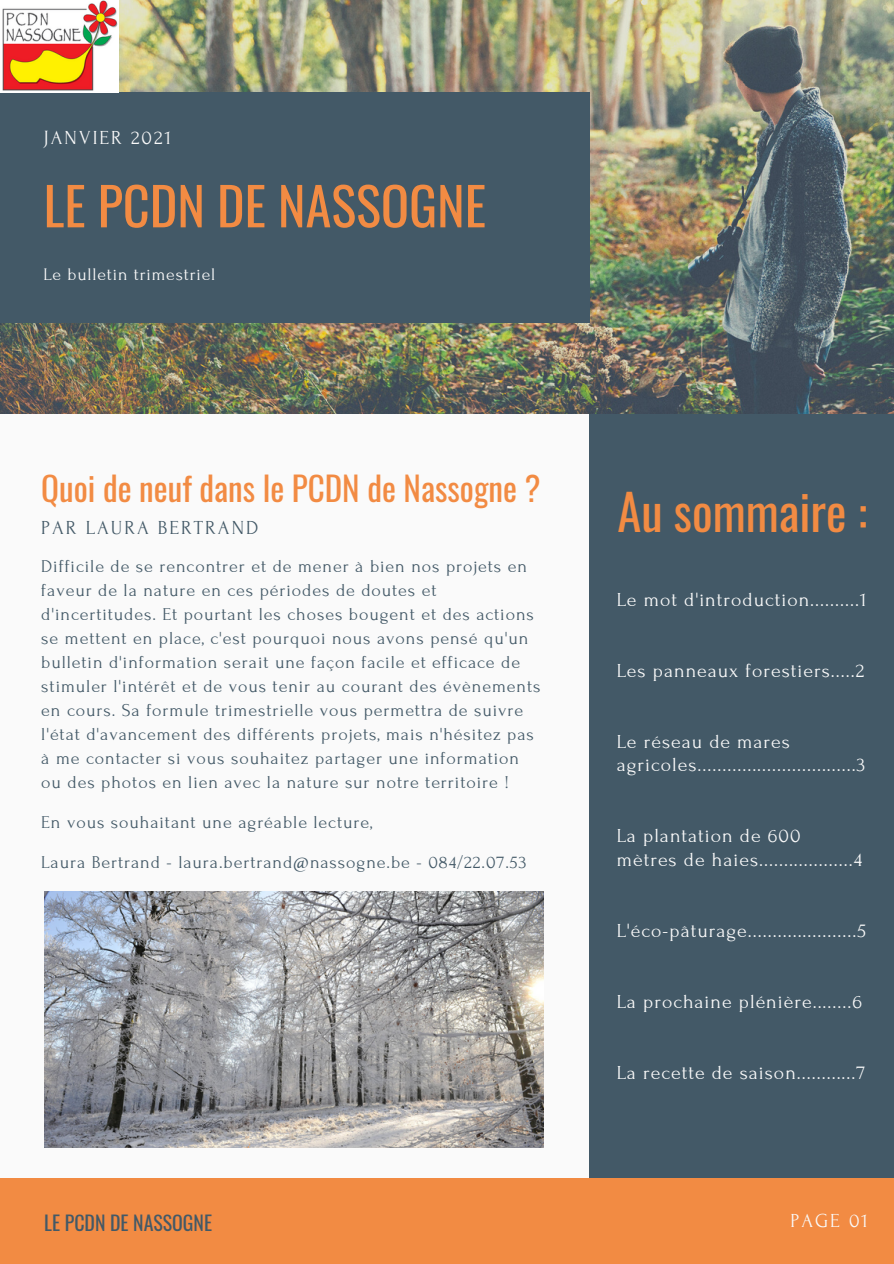
<style>
.page{position:relative;width:894px;height:1264px;background:#fff}
.page>*{position:absolute;margin:0;border:0;box-sizing:border-box;transform-origin:0 0}
.t1{font:52.35px "Oswald";color:#f28b43}
.t2{font:48.6px "Oswald";color:#f28b43}
.t3{font:33.15px "Oswald";color:#f28b43}
.t4{font:19.8px/23.7px "Forum";letter-spacing:.05em;color:#fafafa}
.t5{font:19.8px "Forum";letter-spacing:.1em;color:#435967}
.t6{font:19.8px "Oswald";color:#435967}
.t7{font:19.8px "Forum";letter-spacing:.1em;color:#fafafa}
.t8{font:18px/24px "Forum";letter-spacing:.05em;color:#435967}
.t9{font:17.55px "Forum";letter-spacing:.05em;color:#fafafa}
</style>
<div class="page">
<div style="left:0;top:0;width:893px;height:1263px;background:#fafafa"></div>
<div style="left:589px;top:410px;width:304px;height:772px;background:#435967"></div>
<img style="left:0;top:0;width:893px;height:413px">
<div style="left:0;top:93px;width:590px;height:229px;background:#435967"></div>
<div style="left:0;top:1178px;width:893px;height:85px;background:#f28b43"></div>
<img style="left:44px;top:891px;width:499px;height:256px">
<img style="left:0;top:0;width:118px;height:92px">
<p class="t7" style="left:44px;top:127px;width:129px">JANVIER 2021</p>
<p class="t1" style="left:44px;top:165px;width:444px">LE PCDN DE NASSOGNE</p>
<p class="t9" style="left:44px;top:265px;width:173px">Le bulletin trimestriel</p>
<p class="t3" style="left:41px;top:462px;width:500px">Quoi de neuf dans le PCDN de Nassogne ?</p>
<p class="t5" style="left:41px;top:517px;width:218px">PAR LAURA BERTRAND</p>
<p class="t8" style="left:41px;top:554px;width:500px">Difficile de se rencontrer et de mener à bien nos projets en faveur de la nature en ces périodes de doutes et d'incertitudes. Et pourtant les choses bougent et des actions se mettent en place, c'est pourquoi nous avons pensé qu'un bulletin d'information serait une façon facile et efficace de stimuler l'intérêt et de vous tenir au courant des évènements en cours. Sa formule trimestrielle vous permettra de suivre l'état d'avancement des différents projets, mais n'hésitez pas à me contacter si vous souhaitez partager une information ou des photos en lien avec la nature sur notre territoire !</p>
<p class="t8" style="left:41px;top:811px;width:332px">En vous souhaitant une agréable lecture,</p>
<p class="t8" style="left:41px;top:851px;width:486px">Laura Bertrand - laura.bertrand@nassogne.be - 084/22.07.53</p>
<p class="t2" style="left:617px;top:473px;width:251px">Au sommaire :</p>
<p class="t4" style="left:616px;top:587px;width:251px">Le mot d'introduction..........1</p>
<p class="t4" style="left:616px;top:658px;width:249px">Les panneaux forestiers.....2</p>
<p class="t4" style="left:616px;top:729px;width:250px">Le réseau de mares agricoles................................3</p>
<p class="t4" style="left:616px;top:824px;width:247px">La plantation de 600 mètres de haies...................4</p>
<p class="t4" style="left:616px;top:918px;width:251px">L'éco-pâturage......................5</p>
<p class="t4" style="left:616px;top:989px;width:247px">La prochaine plénière........6</p>
<p class="t4" style="left:616px;top:1060px;width:250px">La recette de saison............7</p>
<p class="t6" style="left:44px;top:1206px;width:169px">LE PCDN DE NASSOGNE</p>
<p class="t4" style="left:790px;top:1209px;width:79px">PAGE 01</p>
</div>
